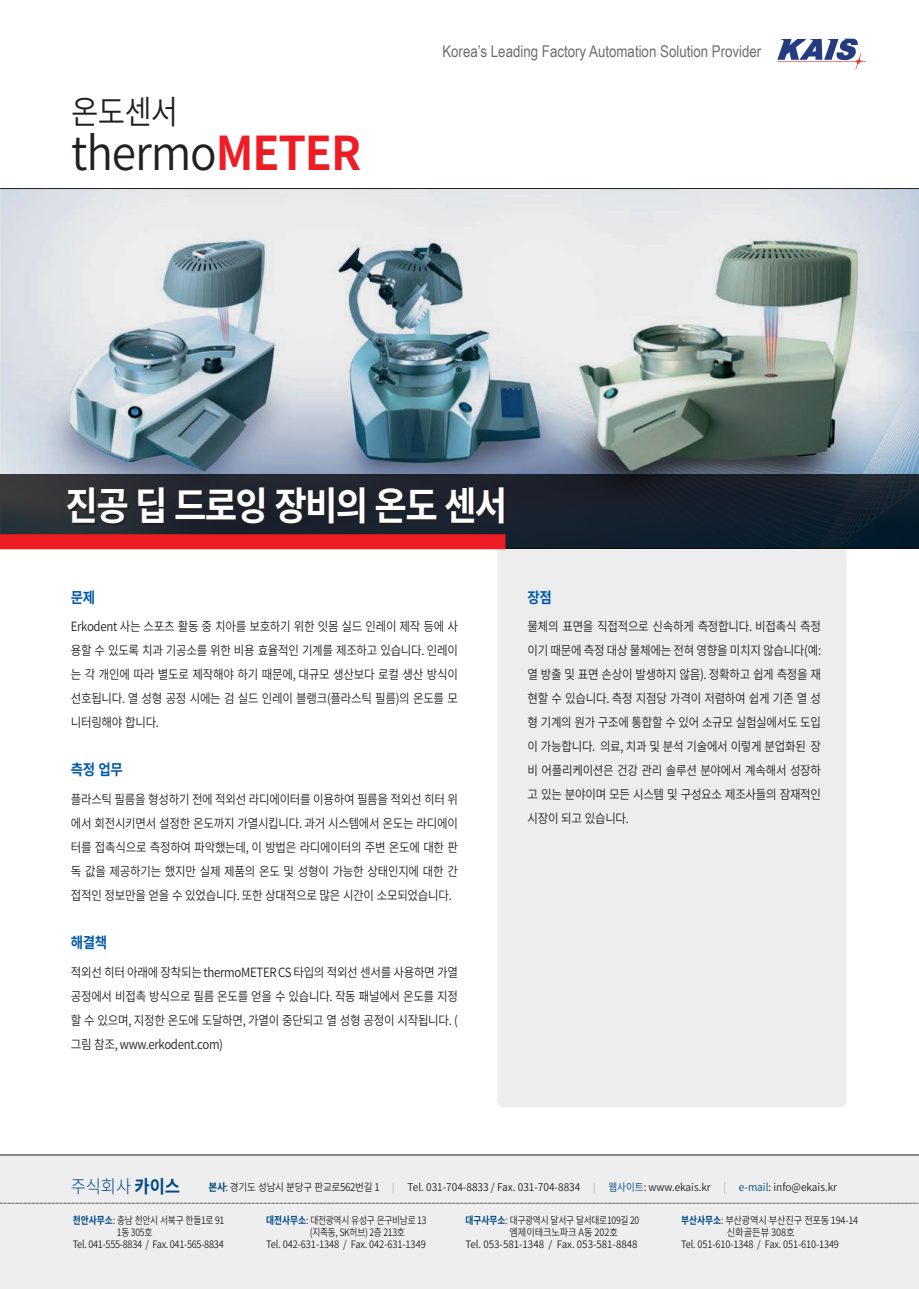
<style>
.page{position:relative;width:919px;height:1289px;background:#fff}
.page>*{position:absolute;margin:0;border:0;box-sizing:border-box;transform-origin:0 0}
.t1{font:600 46.5px "Noto Sans CJ Kkr";letter-spacing:-.025em;color:#231f20;scale:.95 1}
.t2{font:700 39px "Noto Sans CJ Kkr";letter-spacing:-.05em;color:#fff;scale:.91 1}
.t3{font:600 33px "Noto Sans CJ Kkr";color:#231f20;scale:.9 1}
.t4{font:300 18px "Noto Sans CJ Kkr";color:#014984;scale:.92 1}
.t5{font:16.2px "Arial Narrow";color:#6c6d70}
.t6{font:700 15px "Noto Sans CJ Kkr";letter-spacing:-.025em;color:#015aaa;scale:.9 1}
.t7{font:600 12.75px/24px "Noto Sans CJ Kkr";letter-spacing:-.025em;color:#231f20;text-align:justify;scale:.9 1}
.t8{font:600 10.65px "Noto Sans CJ Kkr";color:#231f20;scale:.9 1}
.t9{font:600 10.2px "Noto Sans CJ Kkr";letter-spacing:-.025em;color:#231f20;scale:.85 1}
.t10{font:600 10.2px "Noto Sans CJ Kkr";letter-spacing:-.025em;color:#231f20;scale:.9 1}
.t11{font:600 10.2px "Noto Sans CJ Kkr";letter-spacing:-.025em;color:#231f20;scale:.91 1}
.t12{font:600 10.2px "Noto Sans CJ Kkr";color:#231f20;scale:.96 1}
.s1{font-weight:700;color:#ee1d23}
.s2{font-weight:700}
.s3{font-weight:700;color:#014984}
.s4{font-weight:300;color:#939598}
.s5{color:#014984}
</style>
<div class="page">
<svg style="left:777px;top:39px;width:89px;height:31px"></svg>
<div style="left:0;top:1154px;width:918px;height:134px;background:#eeeeef"></div>
<svg style="left:0;top:1202px;width:919px;height:1px"></svg>
<hr style="left:0;top:1154px;width:918px;height:1px;background:#231f20">
<div style="left:497px;top:549px;width:349px;height:558px;background:#ededee"></div>
<img style="left:0;top:189px;width:918px;height:285px">
<svg style="left:0;top:474px;width:918px;height:75px;background:#19222d"></svg>
<div style="left:69px;top:489px;width:437px;height:36px;background:linear-gradient(to right,#26262b,#1c1f27)"></div>
<div style="left:0;top:534px;width:505px;height:15px;background:#ee1d23"></div>
<hr style="left:0;top:188px;width:918px;height:1px;background:#231f20">
<p class="t3" style="left:71px;top:93px;width:120px">온도센서</p>
<p class="t1" style="left:71px;top:127px;width:307px">thermo<span class="s1">METER</span></p>
<p class="t5" style="left:442px;top:39px;width:320px">Korea’s Leading Factory Automation Solution Provider</p>
<p class="t2" style="left:66px;top:483px;width:487px">진공 딥 드로잉 장비의 온도 센서</p>
<p class="t6" style="left:71px;top:589px;width:29px">문제</p>
<p class="t7" style="left:71px;top:615px;width:431px">Erkodent 사는 스포츠 활동 중 치아를 보호하기 위한 잇몸 실드 인레이 제작 등에 사 용할 수 있도록 치과 기공소를 위한 비용 효율적인 기계를 제조하고 있습니다. 인레이 는 각 개인에 따라 별도로 제작해야 하기 때문에, 대규모 생산보다 로컬 생산 방식이 선호됩니다. 열 성형 공정 시에는 검 실드 인레이 블랭크(플라스틱 필름)의 온도를 모 니터링해야 합니다.</p>
<p class="t6" style="left:71px;top:761px;width:59px">측정 업무</p>
<p class="t7" style="left:71px;top:787px;width:431px">플라스틱 필름을 형성하기 전에 적외선 라디에이터를 이용하여 필름을 적외선 히터 위 에서 회전시키면서 설정한 온도까지 가열시킵니다. 과거 시스템에서 온도는 라디에이 터를 접촉식으로 측정하여 파악했는데, 이 방법은 라디에이터의 주변 온도에 대한 판 독 값을 제공하기는 했지만 실제 제품의 온도 및 성형이 가능한 상태인지에 대한 간 접적인 정보만을 얻을 수 있었습니다. 또한 상대적으로 많은 시간이 소모되었습니다.</p>
<p class="t6" style="left:71px;top:934px;width:42px">해결책</p>
<p class="t7" style="left:71px;top:960px;width:431px">적외선 히터 아래에 장착되는 thermoMETER CS 타입의 적외선 센서를 사용하면 가열 공정에서 비접촉 방식으로 필름 온도를 얻을 수 있습니다. 작동 패널에서 온도를 지정 할 수 있으며, 지정한 온도에 도달하면, 가열이 중단되고 열 성형 공정이 시작됩니다. ( 그림 참조, www.erkodent.com)</p>
<p class="t6" style="left:527px;top:589px;width:29px">장점</p>
<p class="t7" style="left:527px;top:615px;width:327px">물체의 표면을 직접적으로 신속하게 측정합니다. 비접촉식 측정 이기 때문에 측정 대상 물체에는 전혀 영향을 미치지 않습니다(예: 열 방출 및 표면 손상이 발생하지 않음). 정확하고 쉽게 측정을 재 현할 수 있습니다. 측정 지점당 가격이 저렴하여 쉽게 기존 열 성 형 기계의 원가 구조에 통합할 수 있어 소규모 실험실에서도 도입 이 가능합니다. 의료, 치과 및 분석 기술에서 이렇게 분업화된 장 비 어플리케이션은 건강 관리 솔루션 분야에서 계속해서 성장하 고 있는 분야이며 모든 시스템 및 구성요소 제조사들의 잠재적인 시장이 되고 있습니다.</p>
<h3 class="t4" style="left:71px;top:1176px;width:120px">주식회사 <span class="s2">카이스</span></h3>
<p class="t8" style="left:208px;top:1181px;width:700px"><span class="s3">본사</span>: 경기도 성남시 분당구 판교로562번길 1 <span class="s4">|</span> Tel. 031-704-8833 / Fax. 031-704-8834 <span class="s4">|</span> <span class="s5">웹사이트</span>: www.ekais.kr <span class="s4">|</span> <span class="s5">e-mail</span>: info@ekais.kr</p>
<p class="t9" style="left:73px;top:1214px;width:180px"><span class="s3">천안사무소</span>: 충남 천안시 서북구 한들1로 91</p>
<p class="t9" style="left:117px;top:1226px;width:43px">1동 305호</p>
<p class="t10" style="left:73px;top:1238px;width:169px">Tel. 041-555-8834 / Fax. 041-565-8834</p>
<p class="t9" style="left:266px;top:1214px;width:190px"><span class="s3">대전사무소</span>: 대전광역시 유성구 은구비남로 13</p>
<p class="t9" style="left:310px;top:1226px;width:113px">(지족동, SK허브) 2층 213호</p>
<p class="t11" style="left:266px;top:1238px;width:177px">Tel. 042-631-1348 / Fax. 042-631-1349</p>
<p class="t9" style="left:465px;top:1214px;width:206px"><span class="s3">대구사무소</span>: 대구광역시 달서구 달서대로109길 20</p>
<p class="t10" style="left:509px;top:1226px;width:122px">엠제이테크노파크 A동 202호</p>
<p class="t12" style="left:465px;top:1238px;width:181px">Tel. 053-581-1348 / Fax. 053-581-8848</p>
<p class="t9" style="left:681px;top:1214px;width:210px"><span class="s3">부산사무소</span>: 부산광역시 부산진구 전포동 194-14</p>
<p class="t11" style="left:726px;top:1226px;width:76px">신화골든뷰 308호</p>
<p class="t10" style="left:681px;top:1238px;width:177px">Tel. 051-610-1348 / Fax. 051-610-1349</p>
</div>
